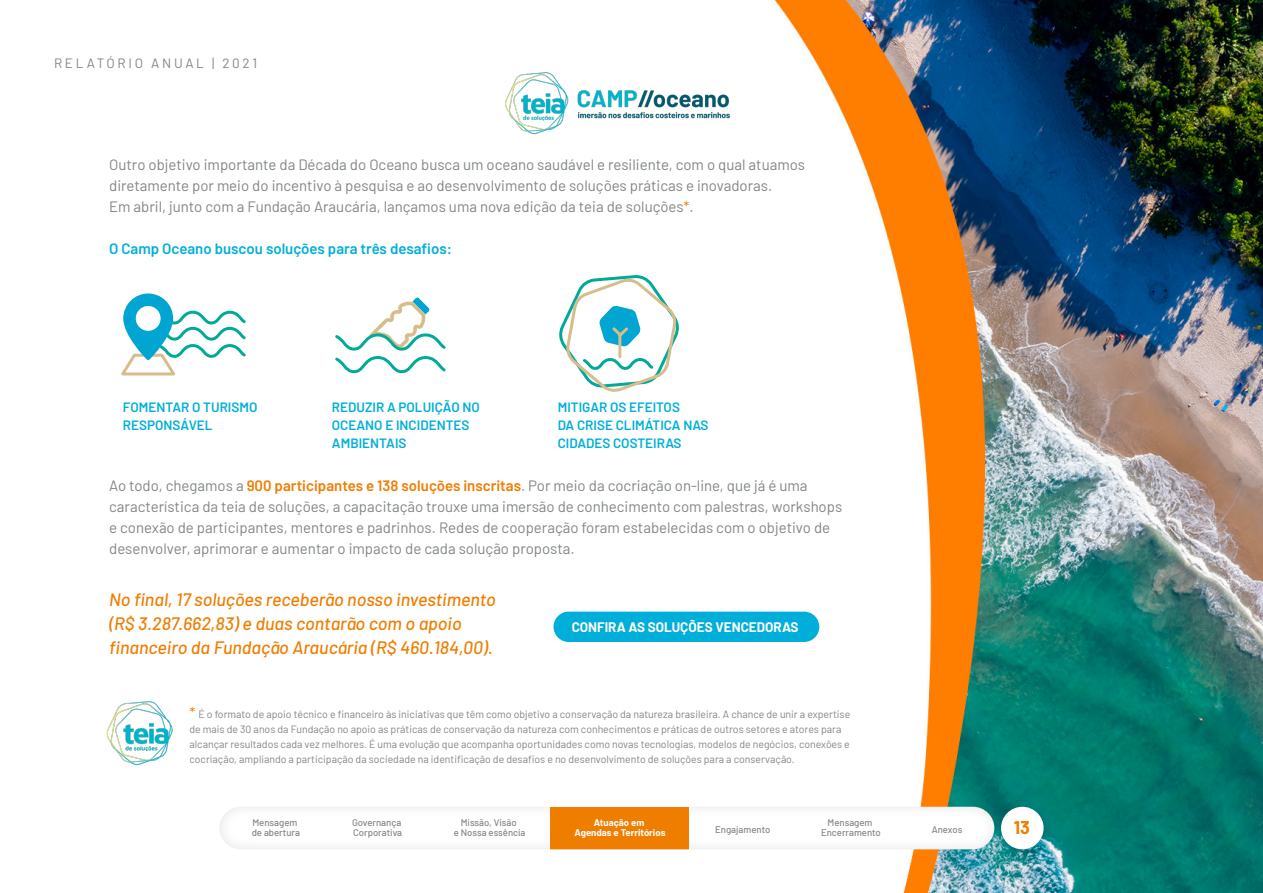
<style>
.page{position:relative;width:1263px;height:893px;background:#fff}
.page>*{position:absolute;margin:0;border:0;box-sizing:border-box;transform-origin:0 0}
.t1{font:italic 500 18px/24px "Barlow";color:#ef7d00}
.t2{font:700 18px "Barlow";color:#ef7d00}
.t3{font:15px/21px "Barlow";color:#828686}
.t4{font:600 15px "Barlow";color:#00afd9}
.t5{font:600 13.5px/18px "Barlow";color:#00afd9}
.t6{font:700 13.5px "Barlow";color:#fff}
.t7{font:13.5px "Barlow";letter-spacing:.2em;color:#828686}
.t8{font:10.5px/15px "Barlow";color:#828686}
.t9{font:500 9.6px/10.8px "Barlow";color:#848586}
.t10{font:700 9.6px/10.8px "Barlow";color:#fff;text-align:center}
.s1{color:#ef7d00}
.s2{font-weight:600;color:#ef7d00}
.s3{font-size:15px;color:#ef7d00}
</style>
<div class="page">
<img style="left:550px;top:0;width:713px;height:893px">
<div style="left:219px;top:807px;width:775px;height:42px;background:#fff;border-radius:21px"></div>
<div style="left:551px;top:807px;width:138px;height:42px;background:#ee7d00"></div>
<img style="left:987px;top:798px;width:70px;height:69px">
<div style="left:1001px;top:807px;width:42px;height:42px;background:#fff;border-radius:50%"></div>
<div style="left:553px;top:612px;width:266px;height:30px;background:#00afd9;border-radius:15px"></div>
<svg style="left:121px;top:293px;width:125px;height:83px"></svg>
<div style="left:136px;top:306px;width:25px;height:25px;background:#fff;border-radius:50%"></div>
<svg style="left:335px;top:275px;width:347px;height:119px"></svg>
<img style="left:505px;top:27px;width:265px;height:153px">
<img style="left:106px;top:701px;width:67px;height:65px">
<p class="t7" style="left:54px;top:53px;width:205px">RELATÓRIO ANUAL | 2021</p>
<p class="t3" style="left:109px;top:153px;width:697px">Outro objetivo importante da Década do Oceano busca um oceano saudável e resiliente, com o qual atuamos diretamente por meio do incentivo à pesquisa e ao desenvolvimento de soluções práticas e inovadoras.<br>Em abril, junto com a Fundação Araucária, lançamos uma nova edição da teia de soluções<span class="s1">*</span>.</p>
<p class="t4" style="left:109px;top:238px;width:344px">O Camp Oceano buscou soluções para três desafios:</p>
<p class="t5" style="left:123px;top:397px;width:136px">FOMENTAR O TURISMO<br>RESPONSÁVEL</p>
<p class="t5" style="left:332px;top:397px;width:149px">REDUZIR A POLUIÇÃO NO<br>OCEANO E INCIDENTES<br>AMBIENTAIS</p>
<p class="t5" style="left:558px;top:397px;width:152px">MITIGAR OS EFEITOS<br>DA CRISE CLIMÁTICA NAS<br>CIDADES COSTEIRAS</p>
<p class="t3" style="left:109px;top:474px;width:735px">Ao todo, chegamos a <span class="s2">900 participantes e 138 soluções inscritas</span>. Por meio da cocriação on-line, que já é uma característica da teia de soluções, a capacitação trouxe uma imersão de conhecimento com palestras, workshops e conexão de participantes, mentores e padrinhos. Redes de cooperação foram estabelecidas com o objetivo de desenvolver, aprimorar e aumentar o impacto de cada solução proposta.</p>
<p class="t1" style="left:109px;top:586px;width:388px">No final, 17 soluções receberão nosso investimento (R$ 3.287.662,83) e duas contarão com o apoio financeiro da Fundação Araucária (R$ 460.184,00).</p>
<p class="t6" style="left:572px;top:617px;width:228px">CONFIRA AS SOLUÇÕES VENCEDORAS</p>
<p class="t8" style="left:189px;top:706px;width:662px"><span class="s3">*</span> É o formato de apoio técnico e financeiro às iniciativas que têm como objetivo a conservação da natureza brasileira. A chance de unir a expertise de mais de 30 anos da Fundação no apoio as práticas de conservação da natureza com conhecimentos e práticas de outros setores e atores para alcançar resultados cada vez melhores. É uma evolução que acompanha oportunidades como novas tecnologias, modelos de negócios, conexões e cocriação, ampliando a participação da sociedade na identificação de desafios e no desenvolvimento de soluções para a conservação.</p>
<p class="t9" style="left:252px;top:816px;width:50px">Mensagem de abertura</p>
<p class="t9" style="left:352px;top:816px;width:52px">Governança<br>Corporativa</p>
<p class="t9" style="left:454px;top:816px;width:73px;text-align:center">Missão, Visão<br>e Nossa essência</p>
<p class="t10" style="left:574px;top:816px;width:92px">Atuação em<br>Agendas e Territórios</p>
<p class="t9" style="left:715px;top:823px;width:57px">Engajamento</p>
<p class="t9" style="left:821px;top:816px;width:61px;text-align:center">Mensagem<br>Encerramento</p>
<p class="t9" style="left:932px;top:823px;width:32px">Anexos</p>
<p class="t2" style="left:1014px;top:815px;width:18px">13</p>
</div>
